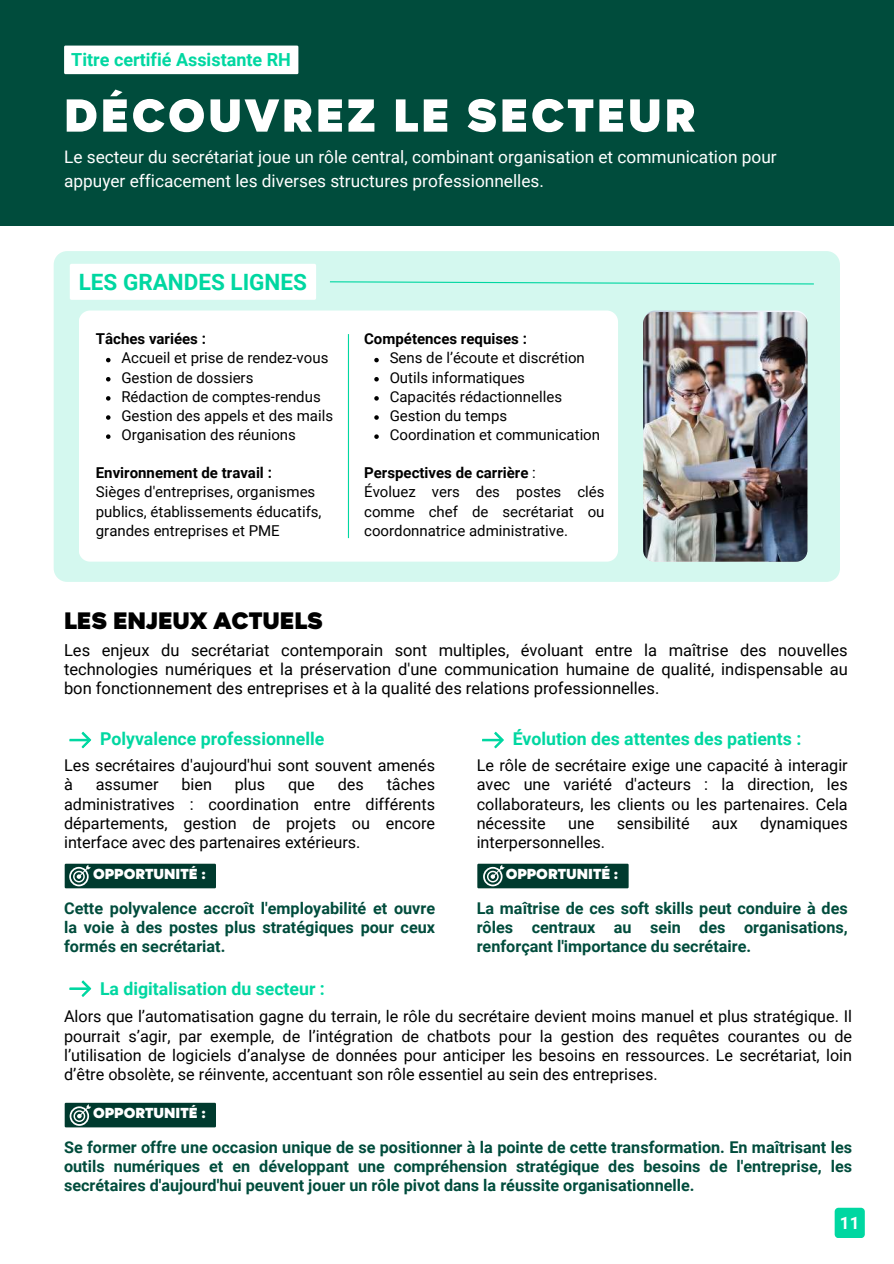
<style>
.page{position:relative;width:894px;height:1264px;background:#fff}
.page>*{position:absolute;margin:0;border:0;box-sizing:border-box;transform-origin:0 0}
.t1{font:900 52.5px "Magenos";letter-spacing:.055em;color:#fff}
.t2{font:900 27px "Magenos";color:#000}
.t3{font:700 22.5px "Roboto";color:#00d7a1}
.t4{font:700 18px "Roboto";color:#00d7a1}
.t5{font:700 17.7px "Roboto";color:#00d7a1}
.t6{font:17.25px/23.7px "Roboto";color:#fff}
.t7{font:700 16.95px "Roboto";color:#fff}
.t8{font:16.5px/19.2px "Roboto";color:#000;text-align:justify}
.t9{font:900 16.5px "Magenos";color:#fff}
.t10{font:16.2px/19.2px "Roboto";color:#000;text-align:justify}
.t11{font:700 16.2px/19.2px "Roboto";color:#004c3c;text-align:justify}
.t12{font:15px/19.2px "Roboto";color:#000}
.t13{font:700 15px "Roboto";color:#000}
.s1{font-weight:700}
</style>
<div class="page">
<div style="left:0;top:0;width:893px;height:225px;background:#004c3c"></div>
<div style="left:834px;top:1207px;width:30px;height:31px;background:#00d7a1;border-radius:4px"></div>
<div style="left:64px;top:46px;width:234px;height:28px;background:#fff"></div>
<div style="left:54px;top:251px;width:785px;height:331px;background:#d4f8ef;border-radius:13px"></div>
<svg style="left:330px;top:281px;width:484px;height:4px"></svg>
<div style="left:79px;top:310px;width:539px;height:251px;background:#fff;border-radius:11px"></div>
<hr style="left:348px;top:334px;width:1px;height:204px;background:#00d7a1">
<img style="left:643px;top:312px;width:164px;height:249px;border-radius:11px">
<div style="left:70px;top:264px;width:246px;height:36px;background:#fff"></div>
<svg style="left:106px;top:358px;width:4px;height:4px"></svg>
<svg style="left:106px;top:377px;width:4px;height:4px"></svg>
<svg style="left:106px;top:396px;width:4px;height:4px"></svg>
<svg style="left:106px;top:415px;width:4px;height:5px"></svg>
<svg style="left:106px;top:434px;width:4px;height:5px"></svg>
<svg style="left:374px;top:358px;width:4px;height:4px"></svg>
<svg style="left:374px;top:377px;width:4px;height:4px"></svg>
<svg style="left:374px;top:396px;width:4px;height:4px"></svg>
<svg style="left:374px;top:415px;width:4px;height:5px"></svg>
<svg style="left:374px;top:434px;width:4px;height:5px"></svg>
<svg style="left:69px;top:731px;width:22px;height:17px"></svg>
<div style="left:65px;top:863px;width:151px;height:25px;background:#003a2e"></div>
<svg style="left:69px;top:864px;width:22px;height:22px"></svg>
<svg style="left:482px;top:731px;width:22px;height:17px"></svg>
<div style="left:477px;top:863px;width:151px;height:25px;background:#003a2e"></div>
<svg style="left:483px;top:865px;width:21px;height:21px"></svg>
<svg style="left:69px;top:980px;width:22px;height:17px"></svg>
<div style="left:65px;top:1102px;width:151px;height:25px;background:#003a2e"></div>
<svg style="left:70px;top:1104px;width:21px;height:21px"></svg>
<p class="t4" style="left:71px;top:49px;width:221px">Titre certifié Assistante RH</p>
<h1 class="t1" style="left:64px;top:88px;width:633px">DÉCOUVREZ LE SECTEUR</h1>
<p class="t6" style="left:64px;top:145px;width:714px">Le secteur du secrétariat joue un rôle central, combinant organisation et communication pour appuyer efficacement les diverses structures professionnelles.</p>
<h3 class="t3" style="left:79px;top:269px;width:229px">LES GRANDES LIGNES</h3>
<p class="t13" style="left:96px;top:330px;width:112px">Tâches variées :</p>
<p class="t12" style="left:121px;top:349px;width:213px">Accueil et prise de rendez-vous<br>Gestion de dossiers<br>Rédaction de comptes-rendus<br>Gestion des appels et des mails<br>Organisation des réunions</p>
<p class="t13" style="left:96px;top:464px;width:177px">Environnement de travail :</p>
<p class="t12" style="left:96px;top:482px;width:227px">Sièges d'entreprises, organismes publics, établissements éducatifs, grandes entreprises et PME</p>
<h2 class="t2" style="left:64px;top:606px;width:260px">LES ENJEUX ACTUELS</h2>
<p class="t13" style="left:364px;top:330px;width:164px">Compétences requises :</p>
<p class="t12" style="left:389px;top:349px;width:212px">Sens de l’écoute et discrétion<br>Outils informatiques<br>Capacités rédactionnelles<br>Gestion du temps<br>Coordination et communication</p>
<p class="t12" style="left:364px;top:463px;width:242px"><span class="s1">Perspectives de carrière</span> :<br>Évoluez vers des postes clés comme chef de secrétariat ou coordonnatrice administrative.</p>
<p class="t8" style="left:64px;top:641px;width:785px">Les enjeux du secrétariat contemporain sont multiples, évoluant entre la maîtrise des nouvelles technologies numériques et la préservation d'une communication humaine de qualité, indispensable au bon fonctionnement des entreprises et à la qualité des relations professionnelles.</p>
<p class="t5" style="left:100px;top:728px;width:226px">Polyvalence professionnelle</p>
<p class="t10" style="left:64px;top:756px;width:372px">Les secrétaires d'aujourd'hui sont souvent amenés à</p>
<p class="t10" style="left:64px;top:775px;width:372px;text-indent:322px">tâches administratives : coordination entre différents départements, gestion de projets ou encore interface avec des partenaires extérieurs.</p>
<p class="t10" style="left:96px;top:775px;width:64px">assumer</p>
<p class="t10" style="left:181px;top:775px;width:32px">bien</p>
<p class="t10" style="left:235px;top:775px;width:32px">plus</p>
<p class="t10" style="left:288px;top:775px;width:28px">que</p>
<p class="t10" style="left:337px;top:775px;width:28px">des</p>
<p class="t5" style="left:512px;top:728px;width:290px">Évolution des attentes des patients :</p>
<p class="t10" style="left:476px;top:756px;width:372px">Le rôle de secrétaire exige une capacité à interagir avec une variété d'acteurs : la direction, les collaborateurs, les clients ou les partenaires. Cela nécessite</p>
<p class="t10" style="left:568px;top:813px;width:28px">une</p>
<p class="t10" style="left:616px;top:813px;width:74px">sensibilité</p>
<p class="t10" style="left:711px;top:813px;width:27px">aux</p>
<p class="t10" style="left:759px;top:813px;width:89px">dynamiques</p>
<p class="t10" style="left:476px;top:832px;width:130px">interpersonnelles.</p>
<p class="t9" style="left:93px;top:865px;width:114px">OPPORTUNITÉ :</p>
<p class="t9" style="left:505px;top:865px;width:114px">OPPORTUNITÉ :</p>
<p class="t11" style="left:64px;top:899px;width:372px">Cette polyvalence accroît l'employabilité et ouvre la voie à des postes plus stratégiques pour ceux formés en secrétariat.</p>
<p class="t11" style="left:476px;top:899px;width:372px">La maîtrise de ces soft skills peut conduire à des rôles centraux au sein des organisations, renforçant l'importance du secrétaire.</p>
<p class="t5" style="left:100px;top:979px;width:226px">La digitalisation du secteur :</p>
<p class="t10" style="left:64px;top:1007px;width:789px">Alors que l’automatisation gagne du terrain, le rôle du secrétaire devient moins manuel et plus stratégique. Il pourrait s’agir, par exemple, de l’intégration de chatbots pour la gestion des requêtes courantes ou de l’utilisation de logiciels d’analyse de données pour anticiper les besoins en ressources. Le secrétariat, loin d’être obsolète, se réinvente, accentuant son rôle essentiel au sein des entreprises.</p>
<p class="t9" style="left:93px;top:1104px;width:114px">OPPORTUNITÉ :</p>
<p class="t11" style="left:64px;top:1137px;width:789px">Se former offre une occasion unique de se positionner à la pointe de cette transformation. En maîtrisant les outils numériques et en développant une compréhension stratégique des besoins de l'entreprise, les secrétaires d'aujourd'hui peuvent jouer un rôle pivot dans la réussite organisationnelle.</p>
<p class="t7" style="left:839px;top:1212px;width:21px">11</p>
</div>
